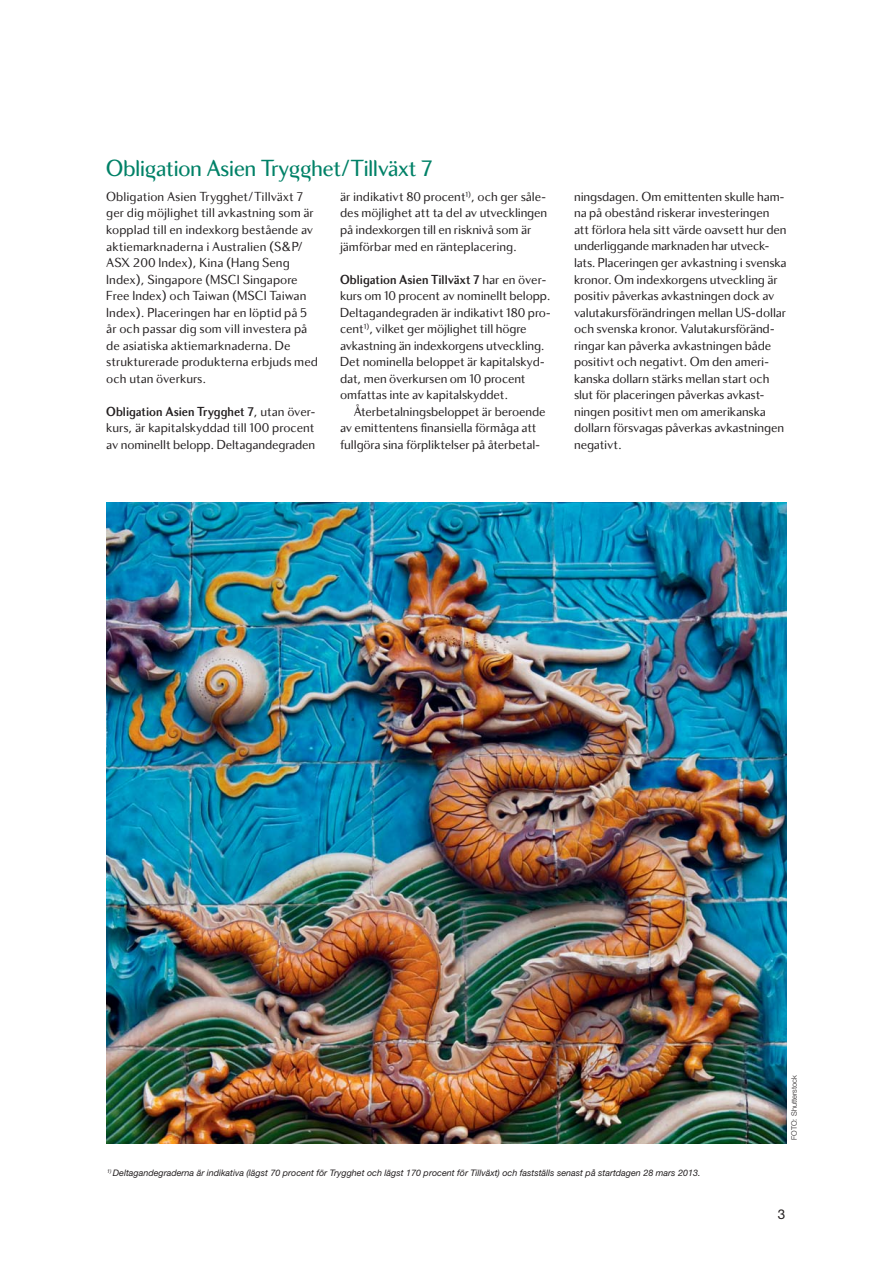
<style>
.page{position:relative;width:893px;height:1263px;background:#fff}
.page>*{position:absolute;margin:0;border:0;box-sizing:border-box;transform-origin:0 0}
.t1{font:24px "Skandia Display";color:#008167}
.t2{font:13.5px/16.5px "Skandia Text";letter-spacing:-.01em;color:#231f20}
.t3{font:700 13.5px "Skandia Display";color:#231f20}
.t4{font:13.5px "Helvetica Neue";color:#231f20}
.t5{font:italic 9px "Helvetica Neue";color:#231f20}
.t6{font:300 7.5px "Helvetica Neue";color:#231f20}
.s1{font-family:"Skandia Text";font-weight:400}
</style>
<div class="page">
<img style="left:106px;top:502px;width:681px;height:642px">
<h1 class="t1" style="left:106px;top:159px;width:328px">Obli¯ation Asien Try¯¯het/Tillväxt 7</h1>
<p class="t2" style="left:106px;top:190px;width:213px">Obligation Asien Trygghet/Tillväxt 7 ger dig möjlighet till avkastning som är kopplad till en indexkorg bestående av aktiemarknaderna i Australien (S&amp;P/ ASX 200 Index), Kina (Hang Seng Index), Singapore (MSCI Singapore Free Index) och Taiwan (MSCI Taiwan Index). Placeringen har en löptid på 5 år och passar dig som vill investera på de asiatiska aktiemarknaderna. De strukturerade produkterna erbjuds med och utan överkurs.</p>
<p class="t3" style="left:106px;top:406px;width:211px">Obligation Asien Trygghet 7<span class="s1">, utan över-</span></p>
<p class="t2" style="left:106px;top:421px;width:210px">kurs, är kapitalskyddad till 100 procent av nominellt belopp. Deltagande graden</p>
<p class="t2" style="left:340px;top:190px;width:209px">är indikativt 80 procent<sup>1)</sup>, och ger såle&shy;des möjlighet att ta del av utvecklingen på indexkorgen till en risknivå som är jämförbar med en ränteplacering.</p>
<p class="t3" style="left:340px;top:274px;width:208px">Obligation Asien Tillväxt 7 <span class="s1">har en över-</span></p>
<p class="t2" style="left:340px;top:289px;width:212px">kurs om 10 procent av nominellt belopp.<br>Deltagandegraden är indikativt 180 pro&shy;cent<sup>1)</sup>, vilket ger möjlighet till högre<br>av kastning än indexkorgens utveckling.<br>Det nominella beloppet är kapitalskyd&shy;dat, men överkursen om 10 procent omfattas inte av kapitalskyddet.</p>
<p class="t2" style="left:340px;top:404px;width:207px;text-indent:14px">Återbetalningsbeloppet är beroende av emittentens finansiella förmåga att fullgöra sina förpliktelser på återbetal-</p>
<p class="t2" style="left:574px;top:190px;width:214px">ningsdagen. Om emittenten skulle ham&shy;na på obestånd riskerar investeringen att förlora hela sitt värde oavsett hur den underliggande marknaden har utveck&shy;lats. Placeringen ger avkastning i svenska kronor. Om indexkorgens utveckling är positiv påverkas avkastningen dock av valutakursförändringen mellan US-dollar och svenska kronor. Valutakurs föränd&shy;ringar kan påverka avkastningen både positivt och negativt. Om den ameri&shy;kanska dollarn stärks mellan start och slut för placeringen påverkas avkast&shy;ningen positivt men om amerikanska dollarn försvagas påverkas avkastningen negativt.</p>
<p class="t6" style="left:791px;top:1140px;width:66px;rotate:-90deg">FOTO: Shutterstock</p>
<p class="t5" style="left:107px;top:1170px;width:595px"><sup>1)</sup> Deltagandegraderna är indikativa (lägst 70 procent för Trygghet och lägst 170 procent för Tillväxt) och fastställs senast på startdagen 28 mars 2013.</p>
<p class="t4" style="left:778px;top:1209px;width:9px">3</p>
</div>
